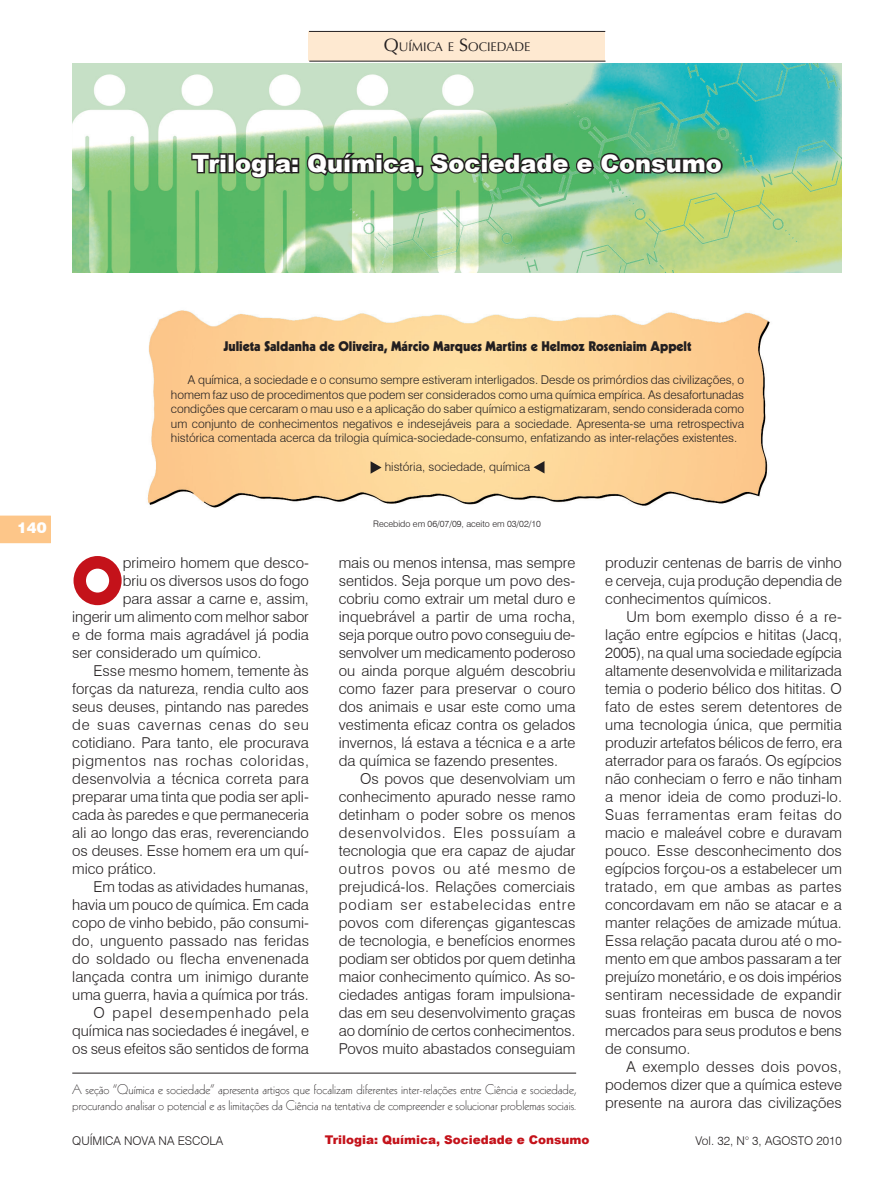
<style>
.page{position:relative;width:893px;height:1191px;background:#fff}
.page>*{position:absolute;margin:0;border:0;box-sizing:border-box;transform-origin:0 0}
.Normal_1º_Parágrafo{font:900 64.95px "Kabel";color:#c4121a}
.Título{font:900 24px "Arial";color:#fff}
.Normal_1º_Parágrafo-2{font:300 15px/18px "Swiss 721 BT";color:#231f20;text-align:justify}
.t1{font:900 15px "Swiss 721 BT";color:#fff}
.Rodapé{font:300 13.5px/16.2px "Kabel";color:#231f20}
.Autores{font:900 13.5px "Kabel";color:#231f20}
.t2{font:12.6px "Optima";color:#231f20}
.Resumo{font:300 12px/14.4px "Swiss 721 BT";color:#231f20;text-align:justify}
.Cabeça{font:900 12px "Arial";color:#c4121a}
.Keywords{font:300 12px "Swiss 721 BT";color:#231f20}
.Recebido{font:300 9px "Swiss 721 BT";color:#231f20}
.s1{font-size:18px}
</style>
<div class="page">
<svg style="left:0;top:515px;width:51px;height:28px"></svg>
<img style="left:72px;top:64px;width:770px;height:208px">
<img style="left:147px;top:310px;width:623px;height:198px">
<div style="left:309px;top:31px;width:296px;height:30px;background:#fee9d1"></div>
<hr style="left:309px;top:61px;width:296px;height:1px;background:#231f20">
<hr style="left:309px;top:31px;width:296px;height:1px;background:#231f20">
<hr style="left:72px;top:1072px;width:504px;height:1px;background:#231f20">
<svg style="left:371px;top:461px;width:11px;height:13px"></svg>
<svg style="left:534px;top:461px;width:10px;height:12px"></svg>
<svg style="left:190px;top:151px;width:535px;height:30px;background:#537e52"></svg>
<p class="t2" style="left:384px;top:39px;width:148px"><span class="s1">Q</span>UÍMICA E <span class="s1">S</span>OCIEDADE</p>
<p class="Título" style="left:192px;top:146px;width:531px">Trilogia: Química, Sociedade e Consumo</p>
<p class="t1" style="left:17px;top:518px;width:31px">140</p>
<p class="Autores" style="left:223px;top:337px;width:470px">Julieta Saldanha de Oliveira, Márcio Marques Martins e Helmoz Roseniaim Appelt</p>
<p class="Resumo" style="left:171px;top:373px;width:575px;text-indent:17px">A química, a sociedade e o consumo sempre estiveram interligados. Desde os primórdios das civilizações, o homem faz uso de procedimentos que podem ser considerados como uma química empírica. As desafortunadas condições que cercaram o mau uso e a aplicação do saber químico a estigmatizaram, sendo considerada como um conjunto de conhecimentos negativos e indesejáveis para a sociedade. Apresenta-se uma retrospectiva histórica comentada acerca da trilogia química-sociedade-consumo, enfatizando as inter-relações existentes.</p>
<p class="Keywords" style="left:385px;top:459px;width:147px">história, sociedade, química</p>
<p class="Normal_1º_Parágrafo" style="left:72px;top:540px;width:52px">O</p>
<p class="Normal_1º_Parágrafo-2" style="left:123px;top:553px;width:188px">primeiro homem que desco-</p>
<p class="Normal_1º_Parágrafo-2" style="left:123px;top:571px;width:188px">briu os diversos usos do fogo</p>
<p class="Normal_1º_Parágrafo-2" style="left:123px;top:589px;width:188px">para assar a carne e, assim,</p>
<p class="Normal_1º_Parágrafo-2" style="left:72px;top:607px;width:238px">ingerir um alimento com melhor sabor</p>
<p class="Normal_1º_Parágrafo-2" style="left:72px;top:625px;width:238px">e de forma mais agradável já podia</p>
<p class="Normal_1º_Parágrafo-2" style="left:72px;top:643px;width:191px">ser considerado um químico.</p>
<p class="Normal_1º_Parágrafo-2" style="left:72px;top:661px;width:238px;text-indent:21px">Esse mesmo homem, temente às forças da natureza, rendia culto aos seus deuses, pintando nas paredes de suas cavernas cenas do seu cotidiano. Para tanto, ele procurava pigmentos nas rochas coloridas, desenvolvia a técnica correta para preparar uma tinta que podia ser apli&shy;cada às paredes e que permaneceria ali ao longo das eras, reverenciando os deuses. Esse homem era um quí&shy;mico prático.</p>
<p class="Normal_1º_Parágrafo-2" style="left:72px;top:877px;width:238px;text-indent:21px">Em todas as atividades humanas, havia um pouco de química. Em cada copo de vinho bebido, pão consumi&shy;do, unguento passado nas feridas do soldado ou flecha envenenada lançada contra um inimigo durante uma guerra, havia a química por trás.</p>
<p class="Normal_1º_Parágrafo-2" style="left:72px;top:1003px;width:238px;text-indent:21px">O papel desempenhado pela química nas sociedades é inegável, e os seus efeitos são sentidos de forma</p>
<p class="Recebido" style="left:373px;top:518px;width:169px">Recebido em 06/07/09, aceito em 03/02/10</p>
<p class="Normal_1º_Parágrafo-2" style="left:339px;top:553px;width:238px">mais ou menos intensa, mas sempre sentidos. Seja porque um povo des&shy;cobriu como extrair um metal duro e inquebrável a partir de uma rocha, seja porque outro povo conseguiu de&shy;senvolver um medicamento poderoso ou ainda porque alguém descobriu como fazer para preservar o couro dos animais e usar este como uma vestimenta eficaz contra os gelados invernos, lá estava a técnica e a arte da química se fazendo presentes.</p>
<p class="Normal_1º_Parágrafo-2" style="left:339px;top:769px;width:238px;text-indent:21px">Os povos que desenvolviam um conhecimento apurado nesse ramo detinham o poder sobre os menos desenvolvidos. Eles possuíam a tecnologia que era capaz de ajudar outros povos ou até mesmo de prejudicá-los. Relações comerciais podiam ser estabelecidas entre povos com diferenças gigantescas de tecnologia, e benefícios enormes podiam ser obtidos por quem detinha maior conhecimento químico. As so&shy;ciedades antigas foram impulsiona&shy;das em seu desenvolvimento graças ao domínio de certos conhecimentos.<br>Povos muito abastados conseguiam</p>
<p class="Rodapé" style="left:72px;top:1081px;width:505px">A seção “Química e sociedade” apresenta artigos que focalizam diferentes inter-relações entre Ciência e sociedade, procurando analisar o potencial e as limitações da Ciência na tentativa de compreender e solucionar problemas sociais.</p>
<p class="Normal_1º_Parágrafo-2" style="left:605px;top:553px;width:238px">produzir centenas de barris de vinho e cerveja, cuja produção dependia de conhecimentos químicos.</p>
<p class="Normal_1º_Parágrafo-2" style="left:605px;top:607px;width:238px;text-indent:21px">Um bom exemplo disso é a re&shy;lação entre egípcios e hititas (Jacq, 2005), na qual uma sociedade egípcia altamente desenvolvida e militarizada temia o poderio bélico dos hititas. O fato de estes serem detentores de uma tecnologia única, que permitia produzir artefatos bélicos de ferro, era aterrador para os faraós. Os egípcios não conheciam o ferro e não tinham a menor ideia de como produzi-lo.<br>Suas ferramentas eram feitas do macio e maleável cobre e duravam pouco. Esse desconhecimento dos egípcios forçou-os a estabelecer um tratado, em que ambas as partes concordavam em não se atacar e a manter relações de amizade mútua.<br>Essa relação pacata durou até o mo&shy;mento em que ambos passaram a ter prejuízo monetário, e os dois impérios sentiram necessidade de expandir suas fronteiras em busca de novos mercados para seus produtos e bens de consumo.</p>
<p class="Normal_1º_Parágrafo-2" style="left:605px;top:1057px;width:238px;text-indent:21px">A exemplo desses dois povos, podemos dizer que a química esteve presente na aurora das civilizações</p>
<p class="Resumo" style="left:72px;top:1133px;width:152px">QUÍMICA NOVA NA ESCOLA</p>
<p class="Cabeça" style="left:325px;top:1131px;width:266px">Trilogia: Química, Sociedade e Consumo</p>
<p class="Resumo" style="left:696px;top:1133px;width:148px">Vol. 32, N° 3, AGOSTO 2010</p>
</div>
